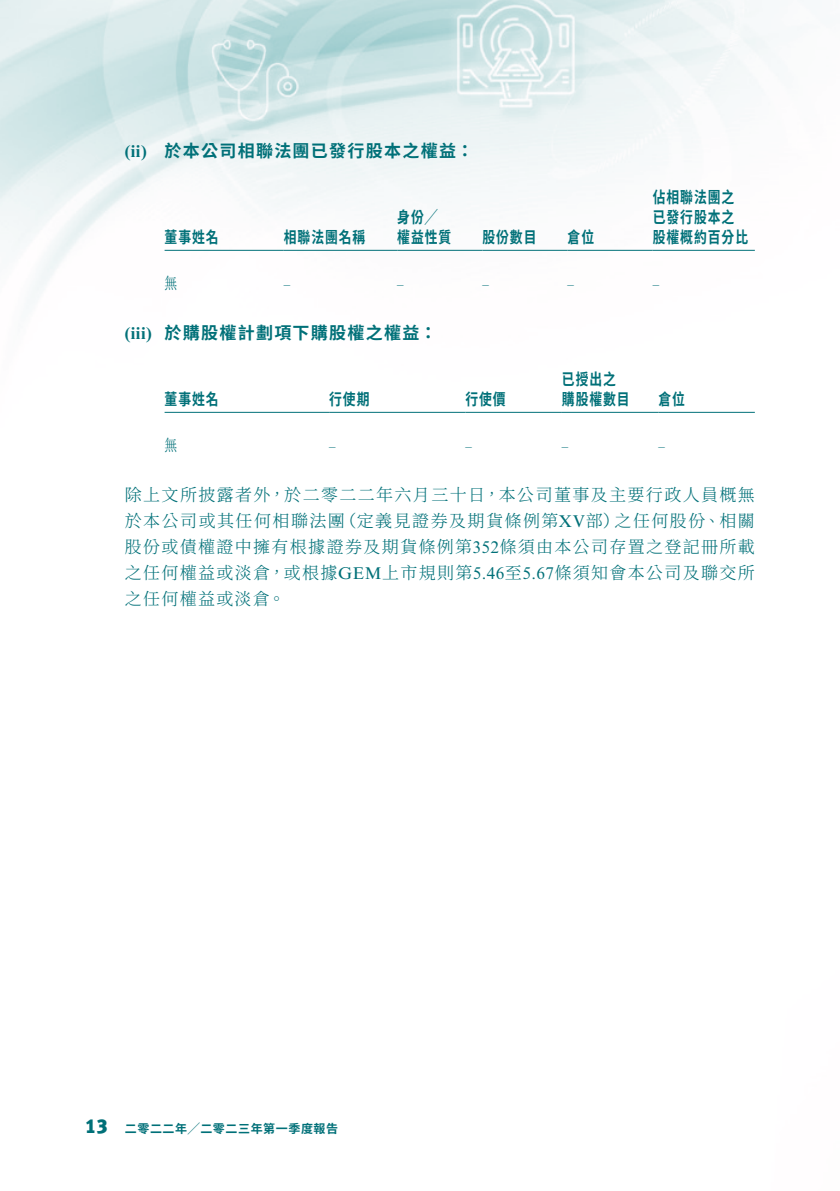
<style>
.page{position:relative;width:840px;height:1191px;background:#fff}
.page>*{position:absolute;margin:0;border:0;box-sizing:border-box;transform-origin:0 0}
.t1{font:20px "Meta Black Lf";color:#007078}
.Body_Text{font:300 17px/26px "Source Han Serif TC";letter-spacing:.08em;color:#007078;text-align:right}
.Heading_3{font:700 17px "Source Han Sans TC";letter-spacing:.075em;color:#007078}
.Heading_3-2{font:700 17px "Times New Roman MT Std";color:#007078}
.Body_Text-2{font:700 16px "Source Han Sans TC";letter-spacing:.075em;color:#007078;scale:.8 1}
.Body_Text-3{font:16px "Times New Roman MT Std";color:#007078;scale:.8 1}
.Body_Text-4{font:300 16px "Source Han Serif TC";color:#007078;scale:.8 1}
.t2{font:700 12px "Source Han Sans TC";letter-spacing:.05em;color:#007078}
.s1{font-family:"Times New Roman MT Std";font-weight:400}
</style>
<div class="page">
<img style="left:0;top:0;width:770px;height:413px">
<hr style="left:164px;top:250px;width:119px;height:1px;background:#007078">
<hr style="left:283px;top:250px;width:114px;height:1px;background:#007078">
<hr style="left:397px;top:250px;width:85px;height:1px;background:#007078">
<hr style="left:482px;top:250px;width:85px;height:1px;background:#007078">
<hr style="left:567px;top:250px;width:85px;height:1px;background:#007078">
<hr style="left:652px;top:250px;width:102px;height:1px;background:#007078">
<hr style="left:164px;top:412px;width:165px;height:1px;background:#007078">
<hr style="left:329px;top:412px;width:136px;height:1px;background:#007078">
<hr style="left:465px;top:412px;width:96px;height:1px;background:#007078">
<hr style="left:561px;top:412px;width:97px;height:1px;background:#007078">
<hr style="left:658px;top:412px;width:96px;height:1px;background:#007078">
<p class="Heading_3-2" style="left:125px;top:140px;width:23px">(ii)</p>
<p class="Heading_3" style="left:164px;top:141px;width:310px">於本公司相聯法團已發行股本之權益：</p>
<p class="Heading_3-2" style="left:125px;top:322px;width:28px">(iii)</p>
<p class="Body_Text-2" style="left:164px;top:228px;width:69px">董事姓名</p>
<p class="Body_Text-2" style="left:283px;top:228px;width:104px">相聯法團名稱</p>
<p class="Body_Text-2" style="left:397px;top:208px;width:52px">身份╱</p>
<p class="Body_Text-2" style="left:397px;top:228px;width:69px">權益性質</p>
<p class="Body_Text-4" style="left:164px;top:274px;width:18px">無</p>
<p class="Heading_3" style="left:164px;top:323px;width:273px">於購股權計劃項下購股權之權益：</p>
<p class="Body_Text-3" style="left:283px;top:274px;width:10px">–</p>
<p class="Body_Text-3" style="left:397px;top:274px;width:10px">–</p>
<p class="Body_Text-2" style="left:482px;top:228px;width:69px">股份數目</p>
<p class="Body_Text-3" style="left:482px;top:274px;width:10px">–</p>
<p class="Body_Text-2" style="left:164px;top:390px;width:69px">董事姓名</p>
<p class="Body_Text-2" style="left:329px;top:390px;width:52px">行使期</p>
<p class="Body_Text-2" style="left:465px;top:390px;width:52px">行使價</p>
<p class="Body_Text-2" style="left:567px;top:228px;width:35px">倉位</p>
<p class="Body_Text-3" style="left:567px;top:274px;width:10px">–</p>
<p class="Body_Text-2" style="left:652px;top:188px;width:103px">佔相聯法團之</p>
<p class="Body_Text-2" style="left:652px;top:208px;width:103px">已發行股本之</p>
<p class="Body_Text-2" style="left:652px;top:228px;width:121px">股權概約百分比</p>
<p class="Body_Text-3" style="left:652px;top:274px;width:10px">–</p>
<p class="Body_Text-2" style="left:561px;top:370px;width:69px">已授出之</p>
<p class="Body_Text-2" style="left:561px;top:390px;width:86px">購股權數目</p>
<p class="Body_Text-2" style="left:658px;top:390px;width:35px">倉位</p>
<p class="Body_Text-4" style="left:164px;top:436px;width:18px">無</p>
<p class="Body_Text" style="left:125px;top:482px;width:631px">除上文所披露者外，於二零二二年六月三十日，本公司董事及主要行政人員概無之任何股份、相關</p>
<p class="Body_Text-3" style="left:329px;top:436px;width:10px">–</p>
<p class="Body_Text-3" style="left:465px;top:436px;width:10px">–</p>
<p class="Body_Text-3" style="left:561px;top:436px;width:10px">–</p>
<p class="Body_Text-3" style="left:658px;top:436px;width:10px">–</p>
<p class="Body_Text" style="left:125px;top:508px;width:631px;text-align:left">於本公司或其任何相聯法團<br>股份或債權證中擁有根據證券及期貨條例第<span class="s1">352</span>條須由本公司存置之登記冊所載之任何權益或淡倉，或根據<span class="s1">GEM</span>上市規則第<span class="s1">5.46</span>至<span class="s1">5.67</span>條須知會本公司及聯交所之任何權益或淡倉。</p>
<p class="Body_Text" style="left:339px;top:508px;width:282px">（定義見證券及期貨條例第<span class="s1">XV</span>部）</p>
<p class="t1" style="left:85px;top:1114px;width:24px">13</p>
<p class="t2" style="left:125px;top:1121px;width:215px">二零二二年╱二零二三年第一季度報告</p>
</div>
